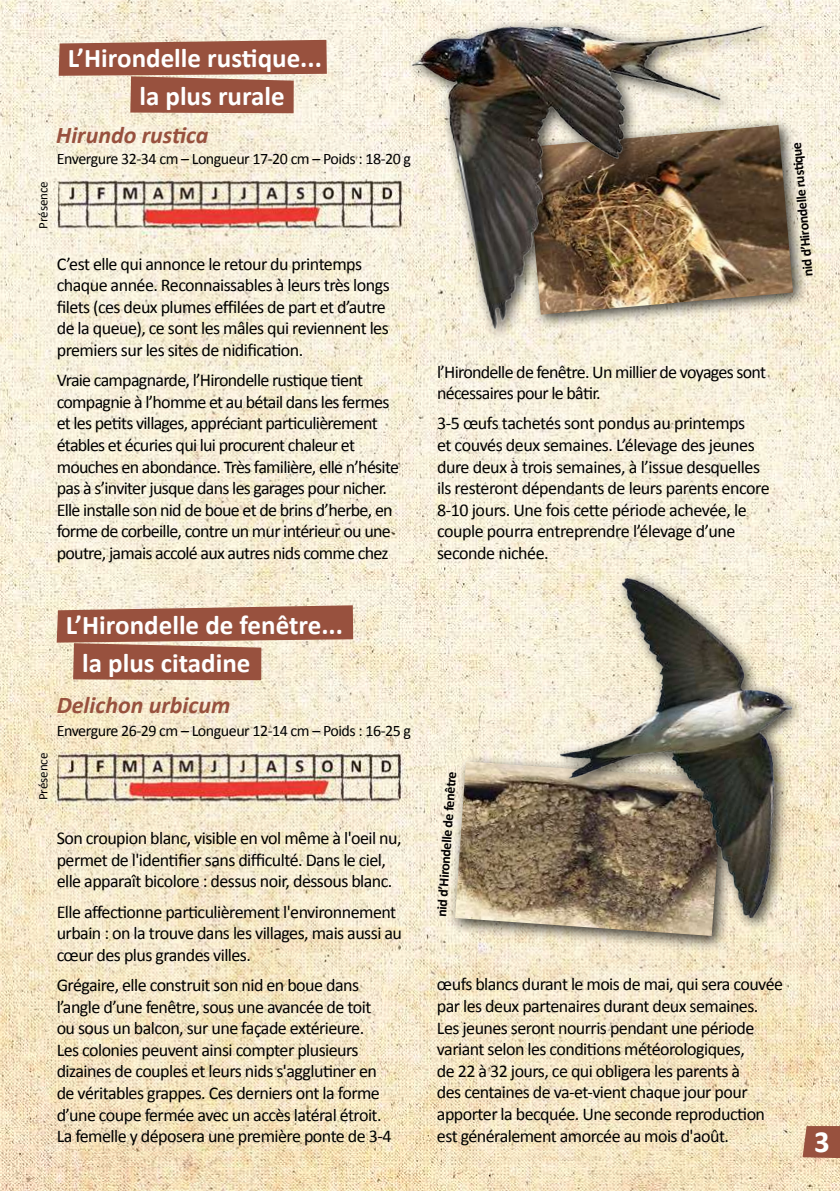
<style>
.page{position:relative;width:840px;height:1191px;background:#fff}
.page>*{position:absolute;margin:0;border:0;box-sizing:border-box;transform-origin:0 0}
.t1{font:700 30.8px "Calibri";color:#fff}
.t2{font:700 27px/38.2px "Calibri";color:#fff}
.t3{font:italic 700 24px "Calibri";color:#98513e}
.t4{font:18px/21.6px "Calibri";letter-spacing:-.03em;color:#000}
.t5{font:16px "Calibri";letter-spacing:-.03em;color:#000}
.t6{font:700 14px "Calibri";color:#020000}
.t7{font:13px "Calibri";color:#000}
</style>
<div class="page">
<img style="left:0;top:0;width:839px;height:1191px">
<svg style="left:57px;top:605px;width:296px;height:75px;background:#b07a66"></svg>
<svg style="left:59px;top:40px;width:268px;height:73px;background:#b07966"></svg>
<div style="left:446px;top:753px;width:291px;height:199px;background:#000;opacity:.75"></div>
<img style="left:455px;top:761px;width:84px;height:175px">
<svg style="left:802px;top:1126px;width:37px;height:32px"></svg>
<div style="left:518px;top:118px;width:290px;height:212px;background:#000;opacity:.75"></div>
<img style="left:539px;top:560px;width:277px;height:378px">
<div style="left:405px;top:18px;width:371px;height:325px;background:#000;opacity:.75"></div>
<img style="left:407px;top:0;width:395px;height:335px">
<p class="t7" style="left:35px;top:229px;width:49px;rotate:-90deg">Présence</p>
<h2 class="t2" style="left:139px;top:39px;width:184px;text-indent:-72px">L’Hirondelle rustique... la plus rurale</h2>
<h3 class="t3" style="left:56px;top:120px;width:154px">Hirundo rustica</h3>
<p class="t5" style="left:57px;top:149px;width:356px">Envergure 32-34 cm – Longueur 17-20 cm – Poids : 18-20 g</p>
<p class="t4" style="left:57px;top:253px;width:334px">C’est elle qui annonce le retour du printemps chaque année. Reconnaissables à leurs très longs filets (ces deux plumes effilées de part et d’autre de la queue), ce sont les mâles qui reviennent les premiers sur les sites de nidification.</p>
<p class="t4" style="left:57px;top:369px;width:343px">Vraie campagnarde, l’Hirondelle rustique tient compagnie à l’homme et au bétail dans les fermes et les petits villages, appréciant particulièrement étables et écuries qui lui procurent chaleur et mouches en abondance. Très familière, elle n’hésite pas à s’inviter jusque dans les garages pour nicher.<br>Elle installe son nid de boue et de brins d’herbe, en forme de corbeille, contre un mur intérieur ou une poutre, jamais accolé aux autres nids comme chez</p>
<p class="t7" style="left:35px;top:800px;width:49px;rotate:-90deg">Présence</p>
<h2 class="t2" style="left:82px;top:605px;width:262px;text-indent:-16px">L’Hirondelle de fenêtre... la plus citadine</h2>
<h3 class="t3" style="left:57px;top:690px;width:175px">Delichon urbicum</h3>
<p class="t5" style="left:57px;top:720px;width:356px">Envergure 26-29 cm – Longueur 12-14 cm – Poids : 16-25 g</p>
<p class="t4" style="left:57px;top:827px;width:346px">Son croupion blanc, visible en vol même à l'oeil nu, permet de l'identifier sans difficulté. Dans le ciel, elle apparaît bicolore : dessus noir, dessous blanc.</p>
<p class="t4" style="left:57px;top:901px;width:346px">Elle affectionne particulièrement l'environnement urbain : on la trouve dans les villages, mais aussi au cœur des plus grandes villes.</p>
<p class="t4" style="left:57px;top:974px;width:336px">Grégaire, elle construit son nid en boue dans l’angle d’une fenêtre, sous une avancée de toit ou sous un balcon, sur une façade extérieure.<br>Les colonies peuvent ainsi compter plusieurs dizaines de couples et leurs nids s'agglutiner en de véritables grappes. Ces derniers ont la forme d’une coupe fermée avec un accès latéral étroit.<br>La femelle y déposera une première ponte de 3-4</p>
<p class="t6" style="left:798px;top:277px;width:137px;rotate:-95deg">nid d’Hirondelle rusti que</p>
<p class="t4" style="left:437px;top:361px;width:330px">l’Hirondelle de fenêtre. Un millier de voyages sont nécessaires pour le bâtir.</p>
<p class="t4" style="left:437px;top:413px;width:334px">3-5 œufs tachetés sont pondus au printemps<br>et couvés deux semaines. L’élevage des jeunes dure deux à trois semaines, à l’issue desquelles ils resteront dépendants de leurs parents encore 8-10 jours. Une fois cette période achevée, le couple pourra entreprendre l’élevage d’une seconde nichée.</p>
<p class="t6" style="left:432px;top:916px;width:147px;rotate:-86deg">nid d’Hirondelle de fenêtre</p>
<p class="t4" style="left:436px;top:973px;width:347px">œufs blancs durant le mois de mai, qui sera couvée par les deux partenaires durant deux semaines.<br>Les jeunes seront nourris pendant une période variant selon les conditions météorologiques,<br>de 22 à 32 jours, ce qui obligera les parents à<br>des centaines de va-et-vient chaque jour pour apporter la becquée. Une seconde reproduction est généralement amorcée au mois d'août.</p>
<h1 class="t1" style="left:813px;top:1122px;width:17px">3</h1>
</div>
